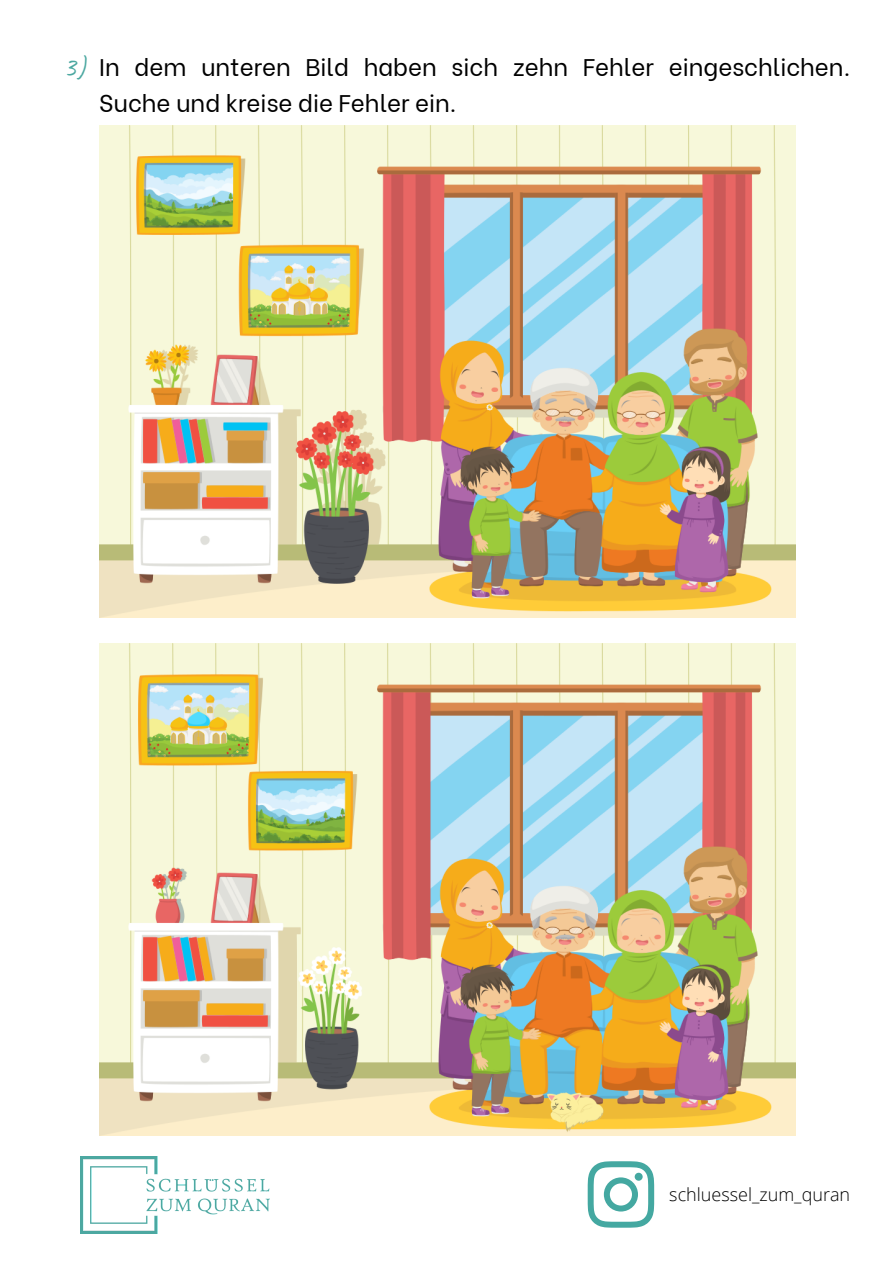
<style>
.page{position:relative;width:894px;height:1264px;background:#fff}
.page>*{position:absolute;margin:0;border:0;box-sizing:border-box;transform-origin:0 0}
.t1{font:28.5px "Caveat";color:#4ca8a1}
.t2{font:24px/36px "Be Vietnam";color:#000}
.t3{font:300 18px "Open Sans";color:#000}
</style>
<div class="page">
<svg style="left:587px;top:1161px;width:67px;height:66px"></svg>
<div style="left:634px;top:1172px;width:8px;height:8px;background:#44a8a1;border-radius:50%"></div>
<img style="left:80px;top:1156px;width:189px;height:77px">
<img style="left:99px;top:125px;width:696px;height:492px">
<img style="left:99px;top:643px;width:696px;height:492px">
<p class="t1" style="left:63px;top:49px;width:24px">3)</p>
<p class="t2" style="left:99px;top:46px;width:752px">In dem unteren Bild haben sich zehn Fehler eingeschlichen.<br>Suche und kreise die Fehler ein.</p>
<p class="t3" style="left:669px;top:1182px;width:182px">schluessel_zum_quran</p>
</div>
